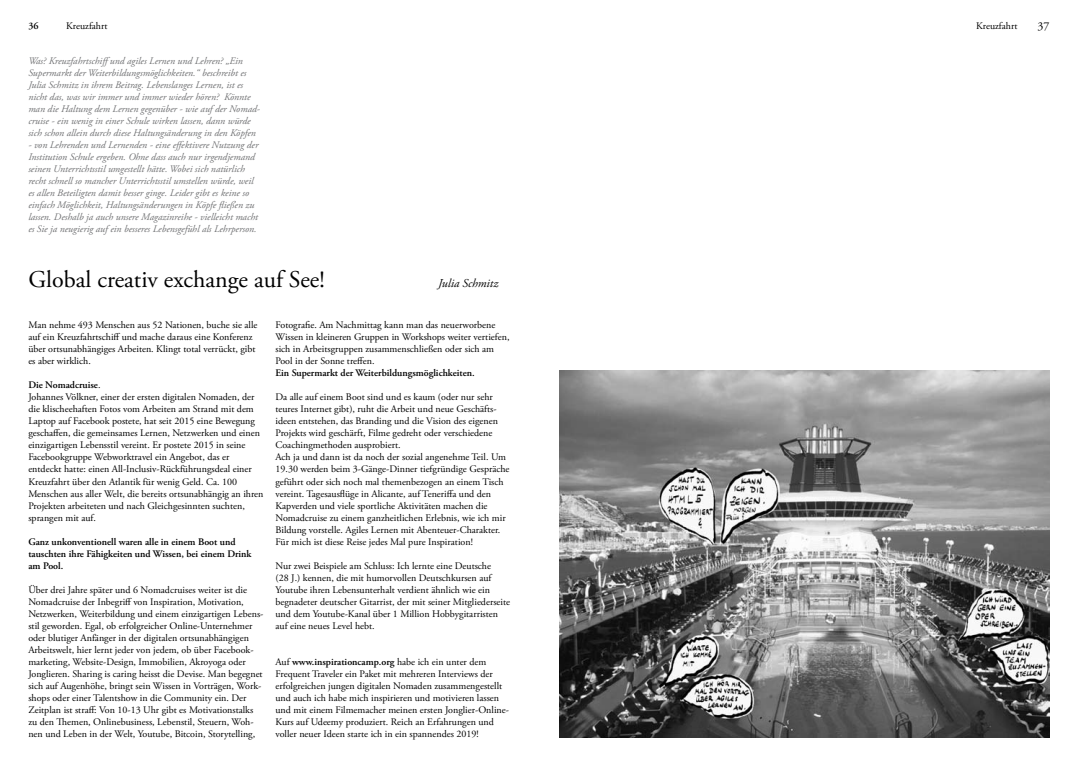
<style>
.page{position:relative;width:1078px;height:766px;background:#fff}
.page>*{position:absolute;margin:0;border:0;box-sizing:border-box;transform-origin:0 0}
.t1{font:24px "Adobe Garamond Pro";color:#000}
.t2{font:italic 12px "Adobe Garamond Pro";color:#000}
.t3{font:12px "Adobe Garamond Pro";color:#000}
.t4{font:10px/12px "Adobe Garamond Pro";color:#000}
.t5{font:italic 10px/12px "Adobe Garamond Pro";color:#707173}
.t6{font:600 10px/12px "Adobe Garamond Pro";color:#000}
.s1{font-weight:600}
</style>
<div class="page">
<img style="left:559px;top:370px;width:490px;height:367px">
<p class="t4" style="left:66px;top:20px;width:43px">Kreuzfahrt</p>
<p class="t5" style="left:28px;top:55px;width:233px">Was? Kreuzfahrtschiffund agiles Lernen und Lehren? „Ein Supermarkt der Weiterbildungsmöglichkeiten.“ beschreibt es Julia Schmitz in ihrem Beitrag. Lebenslanges Lernen, ist es nicht das, was wir immer und immer wieder hören? Könnte man die Haltung dem Lernen gegenüber - wie auf der Nomad&shy;cruise - ein wenig in einer Schule wirken lassen, dann würde sich schon allein durch diese Haltungsänderung in den Köpfen</p>
<p class="t5" style="left:28px;top:139px;width:231px">- von Lehrenden und Lernenden - eine effektivere Nutzung der Institution Schule ergeben. Ohne dass auch nur irgendjemand seinen Unterrichtsstil umgestellt hätte. Wobei sich natürlich recht schnell so mancher Unterrichtsstil umstellen würde, weil es allen Beteiligten damit besser ginge. Leider gibt es keine so einfach Möglichkeit, Haltungsänderungen in Köpfe fließen zu lassen. Deshalb ja auch unsere Magazinreihe - vielleicht macht es Sie ja neugierig auf ein besseres Lebensgefühl als Lehrperson.</p>
<p class="t4" style="left:975px;top:20px;width:43px">Kreuzfahrt</p>
<p class="t6" style="left:28px;top:20px;width:11px">36</p>
<p class="t3" style="left:1037px;top:19px;width:7px">37</p>
<h1 class="t1" style="left:28px;top:264px;width:298px">Global creativ exchange auf See!</h1>
<p class="t2" style="left:438px;top:275px;width:61px">Julia Schmitz</p>
<p class="t4" style="left:28px;top:319px;width:231px">Man nehme 493 Menschen aus 52 Nationen, buche sie alle auf ein Kreuzfahrtschiff und mache daraus eine Konferenz über ortsunabhängiges Arbeiten. Klingt total verrückt, gibt es aber wirklich.</p>
<p class="t4" style="left:28px;top:379px;width:236px"><span class="s1">Die Nomadcruise</span>.<br>Johannes Völkner, einer der ersten digitalen Nomaden, der die klischeehaften Fotos vom Arbeiten am Strand mit dem Laptop auf Facebook postete, hat seit 2015 eine Bewegung geschaffen, die gemeinsames Lernen, Netzwerken und einen einzigartigen Lebensstil vereint. Er postete 2015 in seine Facebookgruppe Webworktravel ein Angebot, das er entdeckt hatte: einen All-Inclusiv-Rückführungsdeal einer Kreuzfahrt über den Atlantik für wenig Geld. Ca. 100<br>Menschen aus aller Welt, die bereits ortsunabhängig an ihren Projekten arbeiteten und nach Gleichgesinnten suchten, sprangen mit auf.</p>
<p class="t6" style="left:28px;top:535px;width:224px">Ganz unkonventionell waren alle in einem Boot und tauschten ihre Fähigkeiten und Wissen, bei einem Drink am Pool.</p>
<p class="t4" style="left:28px;top:583px;width:236px">Über drei Jahre später und 6 Nomadcruises weiter ist die Nomadcruise der Inbegriff von Inspiration, Motivation, Netzwerken, Weiterbildung und einem einzigartigen Lebens&shy;stil geworden. Egal, ob erfolgreicher Online-Unternehmer oder blutiger Anfänger in der digitalen ortsunabhängigen Arbeitswelt, hier lernt jeder von jedem, ob über Facebook&shy;marketing, Website-Design, Immobilien, Akroyoga oder Jonglieren. Sharing is caring heisst die Devise. Man begegnet sich auf Augenhöhe, bringt sein Wissen in Vorträgen, Work&shy;shops oder einer Talentshow in die Community ein. Der Zeitplan ist straff: Von 10-13 Uhr gibt es Motivationstalks zu den Themen, Onlinebusiness, Lebenstil, Steuern, Woh&shy;nen und Leben in der Welt, Youtube, Bitcoin, Storytelling,</p>
<p class="t4" style="left:275px;top:319px;width:235px">Fotografie. Am Nachmittag kann man das neuerworbene Wissen in kleineren Gruppen in Workshops weiter vertiefen, sich in Arbeitsgruppen zusammenschließen oder sich am Pool in der Sonne treffen.</p>
<p class="t6" style="left:275px;top:367px;width:201px">Ein Supermarkt der Weiterbildungsmöglichkeiten.</p>
<p class="t4" style="left:275px;top:391px;width:235px">Da alle auf einem Boot sind und es kaum (oder nur sehr teures Internet gibt), ruht die Arbeit und neue Geschäfts&shy;ideen entstehen, das Branding und die Vision des eigenen Projekts wird geschärft, Filme gedreht oder verschiedene Coachingmethoden ausprobiert.<br>Ach ja und dann ist da noch der sozial angenehme Teil. Um 19.30 werden beim 3-Gänge-Dinner tiefgründige Gespräche geführt oder sich noch mal themenbezogen an einem Tisch vereint. Tagesausflüge in Alicante, auf Teneriffa und den Kapverden und viele sportliche Aktivitäten machen die Nomadcruise zu einem ganzheitlichen Erlebnis, wie ich mir Bildung vorstelle. Agiles Lernen mit Abenteuer-Charakter.<br>Für mich ist diese Reise jedes Mal pure Inspiration!</p>
<p class="t4" style="left:275px;top:559px;width:236px">Nur zwei Beispiele am Schluss: Ich lernte eine Deutsche<br>(28 J.) kennen, die mit humorvollen Deutschkursen auf Youtube ihren Lebensunterhalt verdient ähnlich wie ein begnadeter deutscher Gitarrist, der mit seiner Mitgliederseite und dem Youtube-Kanal über 1 Million Hobbygitarristen auf eine neues Level hebt.</p>
<p class="t4" style="left:275px;top:655px;width:235px">Auf <span class="s1">www.inspirationcamp.org</span> habe ich ein unter dem Frequent Traveler ein Paket mit mehreren Interviews der erfolgreichen jungen digitalen Nomaden zusammengestellt und auch ich habe mich inspirieren und motivieren lassen und mit einem Filmemacher meinen ersten Jonglier-Online-Kurs auf Udeemy produziert. Reich an Erfahrungen und voller neuer Ideen starte ich in ein spannendes 2019!</p>
</div>
